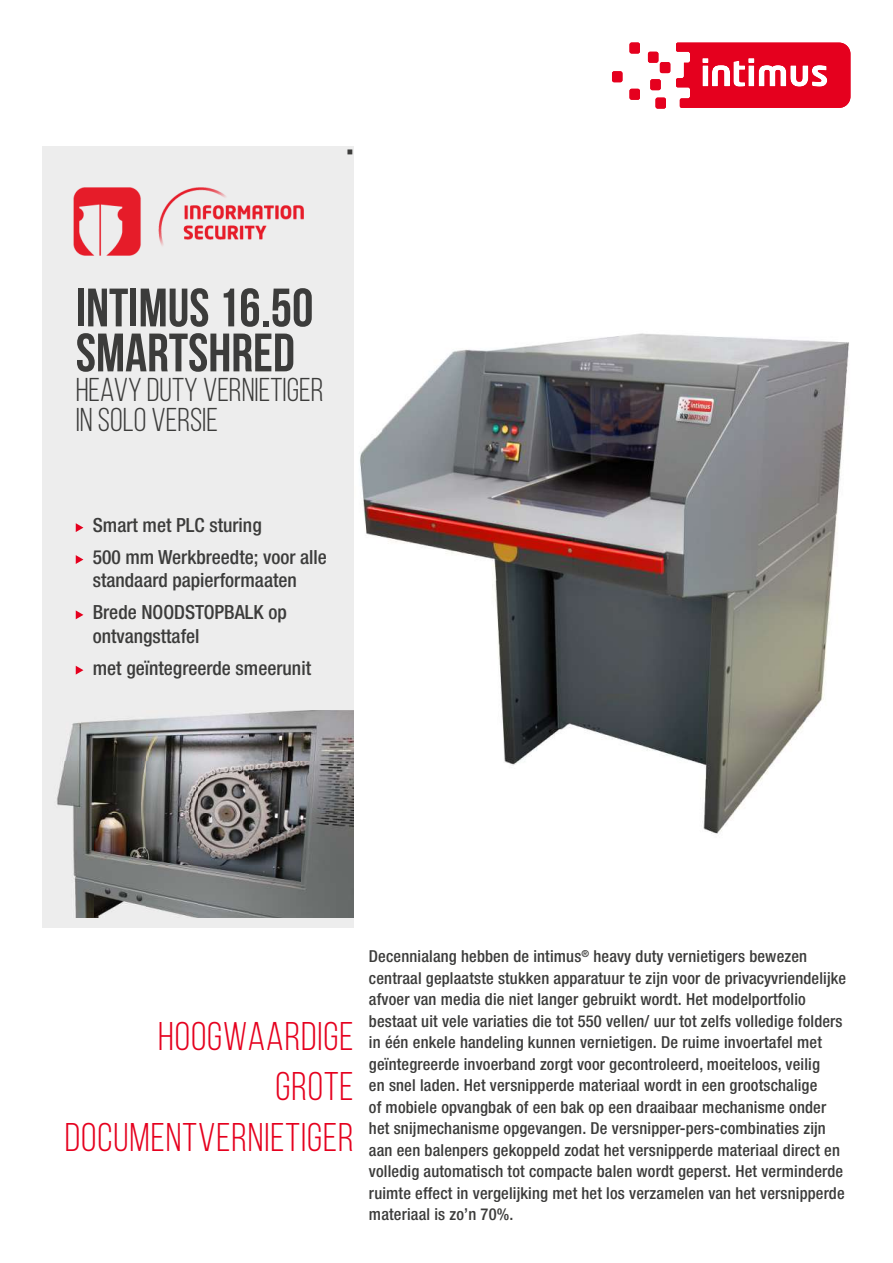
<style>
.page{position:relative;width:893px;height:1263px;background:#fff}
.page>*{position:absolute;margin:0;border:0;box-sizing:border-box;transform-origin:0 0}
.t1{font:700 54px/45px "Bebas Neue";color:#3c3c3b}
.t2{font:40.05px/50.2px "Bebas Neue";letter-spacing:.025em;color:#e5001e;text-align:right}
.t3{font:33px/30px "Bebas Neue";color:#3c3c3b}
.t4{font:500 condensed 19.5px/32px "Helvetica Neue LT Std";color:#3c3c3b}
.t5{font:500 condensed 16.5px/21.5px "Helvetica Neue LT Std";letter-spacing:.01em;color:#3c3c3b}
</style>
<div class="page">
<img style="left:360px;top:333px;width:489px;height:501px">
<div style="left:43px;top:146px;width:311px;height:782px;background:#ededed"></div>
<img style="left:73px;top:187px;width:231px;height:69px">
<img style="left:57px;top:710px;width:297px;height:208px">
<svg style="left:76px;top:523px;width:7px;height:9px"></svg>
<svg style="left:76px;top:555px;width:7px;height:9px"></svg>
<svg style="left:76px;top:610px;width:7px;height:9px"></svg>
<svg style="left:76px;top:666px;width:7px;height:9px"></svg>
<svg style="left:612px;top:43px;width:238px;height:66px"></svg>
<h1 class="t1" style="left:76px;top:285px;width:239px">INTIMUS 16.50<br>SMARTSHRED</h1>
<h3 class="t3" style="left:76px;top:375px;width:249px">HEAVY DUTY VERNIETIGER<br>IN SOLO VERSIE</h3>
<p class="t4" style="left:93px;top:509px;width:236px">Smart met PLC sturing<br>500 mm Werkbreedte; voor alle</p>
<p class="t4" style="left:93px;top:564px;width:206px">standaard papierformaaten<br>Brede NOODSTOPBALK op</p>
<p class="t4" style="left:93px;top:619px;width:220px">ontvangsttafel<br>met geïntegreerde smeerunit</p>
<h2 class="t2" style="left:65px;top:1011px;width:290px">HOOGWAARDIGE<br>GROTE<br>DOCUMENTVERNIETIGER</h2>
<p class="t5" style="left:369px;top:945px;width:479px">Decennialang hebben de intimus<sup>®</sup> heavy duty vernietigers bewezen centraal geplaatste stukken apparatuur te zijn voor de privacyvriendelijke afvoer van media die niet langer gebruikt wordt. Het modelportfolio bestaat uit vele variaties die tot 550 vellen/ uur tot zelfs volledige folders in één enkele handeling kunnen vernietigen. De ruime invoertafel met geïntegreerde invoerband zorgt voor gecontroleerd, moeiteloos, veilig<br>en snel laden. Het versnipperde materiaal wordt in een grootschalige<br>of mobiele opvangbak of een bak op een draaibaar mechanisme onder het snijmechanisme opgevangen. De versnipper-pers-combinaties zijn aan een balenpers gekoppeld zodat het versnipperde materiaal direct en volledig automatisch tot compacte balen wordt geperst. Het verminderde ruimte effect in vergelijking met het los verzamelen van het versnipperde materiaal is zo’n 70%.</p>
</div>
